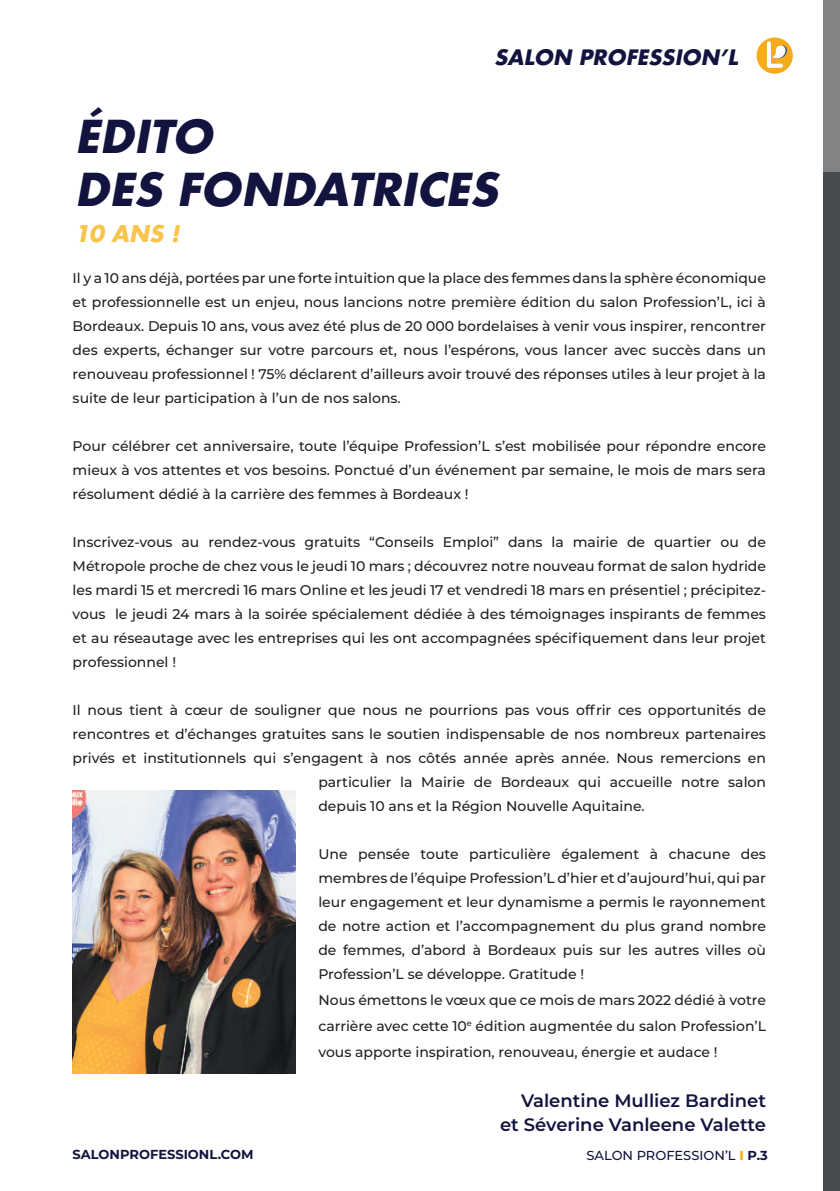
<style>
.page{position:relative;width:840px;height:1191px;background:#fff}
.page>*{position:absolute;margin:0;border:0;box-sizing:border-box;transform-origin:0 0}
.t1{font:italic 700 44.2px/53px "Futura";color:#12133e}
.t2{font:italic 700 22.4px "Futura";color:#f9c449}
.t3{font:italic 700 20.6px "Futura";color:#12133e}
.t4{font:600 18px/24px "Montserrat";color:#12133e;text-align:right}
.t5{font:500 14px/24px "Montserrat";color:#231f20;text-align:justify}
.t6{font:500 13px "Montserrat";color:#12133e}
.t7{font:700 13px "Montserrat";color:#12133e}
.s1{font-weight:800;color:#f6ab1b}
.s2{font-weight:700}
</style>
<div class="page">
<div style="left:822px;top:172px;width:17px;height:1019px;background:#474a4e"></div>
<div style="left:822px;top:0;width:17px;height:172px;background:#828385"></div>
<div style="left:756px;top:37px;width:36px;height:37px;background:#f6ab1b;border-radius:50%"></div>
<svg style="left:766px;top:41px;width:20px;height:27px"></svg>
<img style="left:72px;top:790px;width:223px;height:283px">
<h3 class="t3" style="left:494px;top:42px;width:250px">SALON PROFESSION’L</h3>
<h1 class="t1" style="left:74px;top:110px;width:436px">ÉDITO<br>DES FONDATRICES</h1>
<h2 class="t2" style="left:74px;top:218px;width:112px">10 ANS !</h2>
<p class="t5" style="left:73px;top:265px;width:694px">Il y a 10 ans déjà, portées par une forte intuition que la place des femmes dans la sphère économique et professionnelle est un enjeu, nous lancions notre première édition du salon Profession’L, ici à Bordeaux. Depuis 10 ans, vous avez été plus de 20 000 bordelaises à venir vous inspirer, rencontrer des experts, échanger sur votre parcours et, nous l’espérons, vous lancer avec succès dans un renouveau professionnel ! 75% déclarent d’ailleurs avoir trouvé des réponses utiles à leur projet à la suite de leur participation à l’un de nos salons.</p>
<p class="t5" style="left:73px;top:433px;width:694px">Pour célébrer cet anniversaire, toute l’équipe Profession’L s’est mobilisée pour répondre encore mieux à vos attentes et vos besoins. Ponctué d’un événement par semaine, le mois de mars sera résolument dédié à la carrière des femmes à Bordeaux !</p>
<p class="t5" style="left:73px;top:529px;width:694px">Inscrivez-vous au rendez-vous gratuits “Conseils Emploi” dans la mairie de quartier ou de Métropole proche de chez vous le jeudi 10 mars ; découvrez notre nouveau format de salon hydride les mardi 15 et mercredi 16 mars Online et les jeudi 17 et vendredi 18 mars en présentiel ; précipitez&shy;vous le jeudi 24 mars à la soirée spécialement dédiée à des témoignages inspirants de femmes et au réseautage avec les entreprises qui les ont accompagnées spécifiquement dans leur projet professionnel !</p>
<p class="t5" style="left:73px;top:697px;width:694px">Il nous tient à cœur de souligner que nous ne pourrions pas vous offrir ces opportunités de</p>
<p class="t5" style="left:73px;top:721px;width:694px">rencontres et d’échanges gratuites sans le soutien indispensable de nos nombreux partenaires</p>
<p class="t5" style="left:73px;top:745px;width:694px">privés et institutionnels qui s’engagent à nos côtés année après année. Nous remercions en</p>
<p class="t5" style="left:318px;top:769px;width:449px">particulier la Mairie de Bordeaux qui accueille notre salon</p>
<p class="t5" style="left:318px;top:793px;width:328px">depuis 10 ans et la Région Nouvelle Aquitaine.</p>
<p class="t5" style="left:318px;top:841px;width:449px">Une pensée toute particulière également à chacune des membres de l’équipe Profession’L d’hier et d’aujourd’hui, qui par leur engagement et leur dynamisme a permis le rayonnement de notre action et l’accompagnement du plus grand nombre de femmes, d’abord à Bordeaux puis sur les autres villes où Profession’L se développe. Gratitude !</p>
<p class="t5" style="left:318px;top:986px;width:449px;line-height:26px">Nous émettons le vœux que ce mois de mars 2022 dédié à votre carrière avec cette 10<sup>e</sup> édition augmentée du salon Profession’L vous apporte inspiration, renouveau, énergie et audace !</p>
<p class="t4" style="left:500px;top:1087px;width:267px">Valentine Mulliez Bardinet et Séverine Vanleene Valette</p>
<p class="t7" style="left:73px;top:1145px;width:182px">SALONPROFESSIONL.COM</p>
<p class="t6" style="left:586px;top:1146px;width:183px">SALON PROFESSION’L <span class="s1">I</span> <span class="s2">P.3</span></p>
</div>
